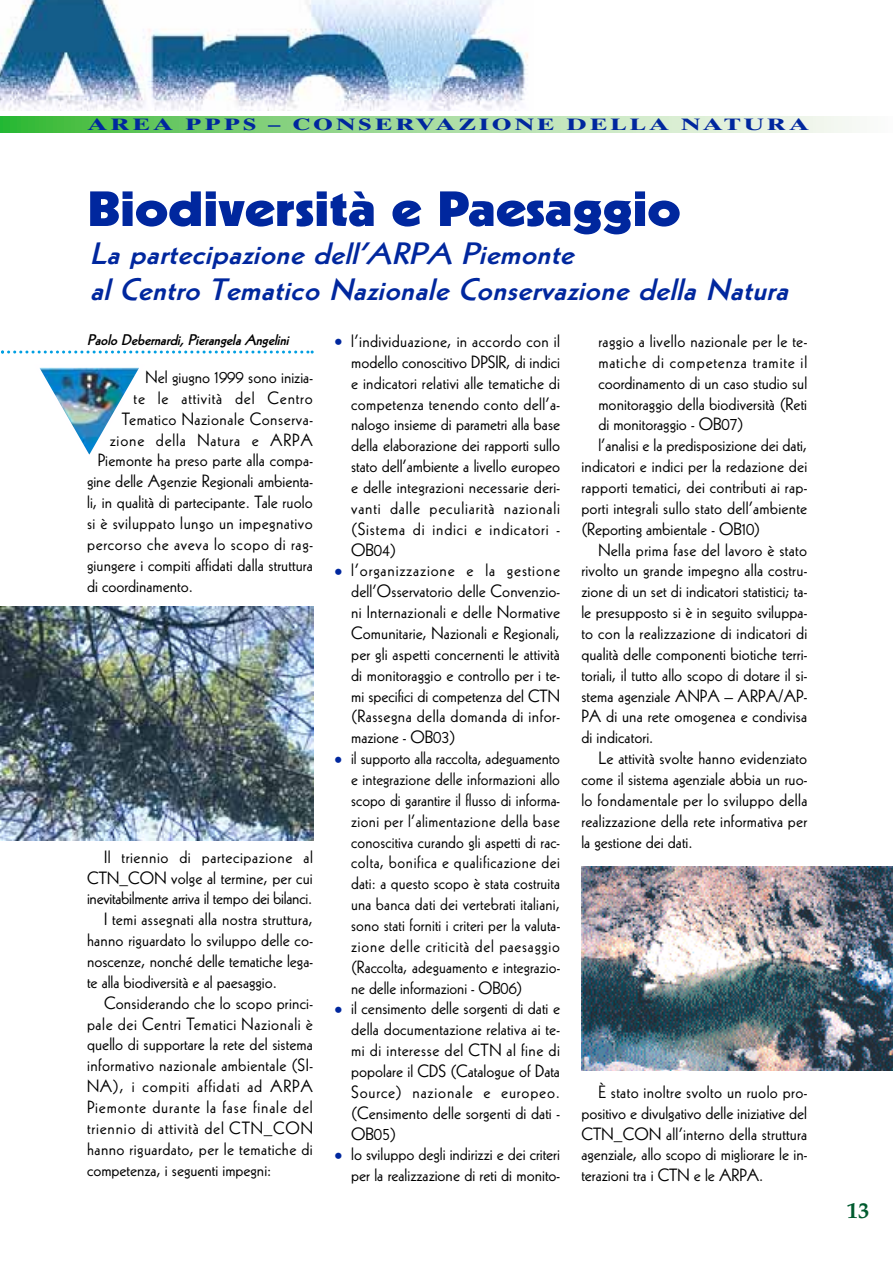
<style>
.page{position:relative;width:893px;height:1262px;background:#fff}
.page>*{position:absolute;margin:0;border:0;box-sizing:border-box;transform-origin:0 0}
.t1{font:900 48px "Kabel";color:#00279e;scale:1.2 1}
.t2{font:italic 800 30px/36px "Kabel";letter-spacing:.02em;color:#00279e;scale:1.1 1}
.t3{font:700 22.5px "Palatino";color:#005b2f}
.t4{font:17.25px/20.9px "Kabel";letter-spacing:.01em;color:#010101;text-align:justify}
.t5{font:17.25px "Kabel";letter-spacing:.05em;color:#010101}
.t6{font:17.25px "Kabel";letter-spacing:.035em;color:#010101}
.t7{font:17.25px "Kabel";letter-spacing:.03em;color:#010101}
.t8{font:17.25px "Kabel";letter-spacing:-.015em;color:#010101}
.t9{font:17.25px "Kabel";letter-spacing:.04em;color:#010101}
.t10{font:700 16.5px "Times Ten";letter-spacing:.11em;color:#00279e;scale:1.5 1}
.t11{font:italic 800 15px "Kabel";color:#010101}
.s1{color:#00279e}
</style>
<div class="page">
<img style="left:0;top:0;width:892px;height:1071px">
<p class="t10" style="left:87px;top:118px;width:483px">AREA PPPS – CONSERVAZIONE DELLA NATURA</p>
<h1 class="t1" style="left:87px;top:191px;width:496px">Biodiversità e Paesaggio</h1>
<h2 class="t2" style="left:90px;top:238px;width:641px">La partecipazione dell’ARPA Piemonte<br>al Centro Tematico Nazionale Conservazione della Natura</h2>
<p class="t11" style="left:87px;top:334px;width:206px">Paolo Debernardi, Pierangela Angelini</p>
<p class="t4" style="left:146px;top:367px;width:169px">Nel giugno 1999 sono inizia-</p>
<p class="t5" style="left:134px;top:391px;width:181px">te le attività del Centro</p>
<p class="t7" style="left:122px;top:412px;width:193px">Tematico Nazionale Conserva-</p>
<p class="t5" style="left:110px;top:433px;width:205px">zione della Natura e ARPA</p>
<p class="t4" style="left:98px;top:451px;width:217px">Piemonte ha preso parte alla compa-</p>
<p class="t4" style="left:87px;top:472px;width:227px">gine delle Agenzie Regionali ambienta-</p>
<p class="t4" style="left:87px;top:492px;width:227px">li, in qualità di partecipante. Tale ruolo</p>
<p class="t7" style="left:87px;top:516px;width:227px">si è sviluppato lungo un impegnativo</p>
<p class="t9" style="left:87px;top:537px;width:227px">percorso che aveva lo scopo di rag-</p>
<p class="t4" style="left:87px;top:555px;width:227px">giungere i compiti affidati dalla struttura</p>
<p class="t4" style="left:87px;top:576px;width:107px">di coordinamento.</p>
<p class="t6" style="left:104px;top:850px;width:210px">Il triennio di partecipazione al</p>
<p class="t4" style="left:87px;top:868px;width:227px">CTN_CON volge al termine, per cui</p>
<p class="t8" style="left:87px;top:891px;width:227px">inevitabilmente arriva il tempo dei bilanci.</p>
<p class="t4" style="left:104px;top:909px;width:210px">I temi assegnati alla nostra struttura,</p>
<p class="t4" style="left:87px;top:930px;width:227px">hanno riguardato lo sviluppo delle co-</p>
<p class="t4" style="left:87px;top:951px;width:227px">noscenze, nonché delle tematiche lega-</p>
<p class="t4" style="left:87px;top:972px;width:191px">te alla biodiversità e al paesaggio.</p>
<p class="t4" style="left:104px;top:993px;width:210px">Considerando che lo scopo princi-</p>
<p class="t6" style="left:87px;top:1017px;width:227px">pale dei Centri Tematici Nazionali è</p>
<p class="t4" style="left:87px;top:1035px;width:227px">quello di supportare la rete del sistema</p>
<p class="t4" style="left:87px;top:1055px;width:227px">informativo nazionale ambientale (SI-</p>
<p class="t5" style="left:87px;top:1079px;width:227px">NA), i compiti affidati ad ARPA</p>
<p class="t5" style="left:87px;top:1100px;width:227px">Piemonte durante la fase finale del</p>
<p class="t5" style="left:87px;top:1121px;width:227px">triennio di attività del CTN_CON</p>
<p class="t4" style="left:87px;top:1139px;width:227px">hanno riguardato, per le tematiche di</p>
<p class="t4" style="left:87px;top:1160px;width:186px">competenza, i seguenti impegni:</p>
<p class="t4" style="left:351px;top:331px;width:210px;text-indent:-17px"><span class="s1">•</span> l’individuazione, in accordo con il modello conoscitivo DPSIR, di indici e indicatori relativi alle tematiche di competenza tenendo conto dell’a&shy;nalogo insieme di parametri alla base della elaborazione dei rapporti sullo stato dell’ambiente a livello europeo e delle integrazioni necessarie deri&shy;vanti dalle peculiarità nazionali (Sistema di indici e indicatori - OB04)</p>
<p class="t4" style="left:351px;top:561px;width:210px;text-indent:-17px"><span class="s1">•</span> l’organizzazione e la gestione dell’Osservatorio delle Convenzio&shy;ni Internazionali e delle Normative Comunitarie, Nazionali e Regionali, per gli aspetti concernenti le attività di monitoraggio e controllo per i te&shy;mi specifici di competenza del CTN (Rassegna della domanda di infor&shy;mazione - OB03)</p>
<p class="t4" style="left:351px;top:748px;width:210px;text-indent:-17px"><span class="s1">•</span> il supporto alla raccolta, adeguamento e integrazione delle informazioni allo scopo di garantire il flusso di informa&shy;zioni per l’alimentazione della base conoscitiva curando gli aspetti di rac&shy;colta, bonifica e qualificazione dei dati: a questo scopo è stata costruita una banca dati dei vertebrati italiani, sono stati forniti i criteri per la valuta&shy;zione delle criticità del paesaggio (Raccolta, adeguamento e integrazio&shy;ne delle informazioni - OB06)</p>
<p class="t4" style="left:351px;top:999px;width:210px;text-indent:-17px"><span class="s1">•</span> il censimento delle sorgenti di dati e della documentazione relativa ai te&shy;mi di interesse del CTN al fine di popolare il CDS (Catalogue of Data Source) nazionale e europeo. (Censimento delle sorgenti di dati - OB05)</p>
<p class="t4" style="left:334px;top:1145px;width:227px;text-align:right"><span class="s1">•</span> lo sviluppo degli indirizzi e dei criteri per la realizzazione di reti di monito-</p>
<p class="t4" style="left:598px;top:331px;width:210px">raggio a livello nazionale per le te-</p>
<p class="t5" style="left:598px;top:355px;width:210px">matiche di competenza tramite il</p>
<p class="t4" style="left:598px;top:373px;width:210px">coordinamento di un caso studio sul</p>
<p class="t4" style="left:598px;top:394px;width:210px">monitoraggio della biodiversità (Reti</p>
<p class="t4" style="left:598px;top:415px;width:147px">di monitoraggio - OB07)</p>
<p class="t4" style="left:598px;top:436px;width:210px">l’analisi e la predisposizione dei dati,</p>
<p class="t4" style="left:581px;top:457px;width:227px">indicatori e indici per la redazione dei</p>
<p class="t4" style="left:581px;top:477px;width:227px">rapporti tematici, dei contributi ai rap-</p>
<p class="t4" style="left:581px;top:498px;width:227px">porti integrali sullo stato dell’ambiente</p>
<p class="t4" style="left:581px;top:519px;width:180px">(Reporting ambientale - OB10)</p>
<p class="t4" style="left:598px;top:540px;width:210px">Nella prima fase del lavoro è stato</p>
<p class="t4" style="left:581px;top:561px;width:227px">rivolto un grande impegno alla costru-</p>
<p class="t4" style="left:581px;top:582px;width:227px">zione di un set di indicatori statistici; ta-</p>
<p class="t4" style="left:581px;top:602px;width:227px">le presupposto si è in seguito sviluppa-</p>
<p class="t4" style="left:581px;top:623px;width:227px">to con la realizzazione di indicatori di</p>
<p class="t4" style="left:581px;top:644px;width:227px">qualità delle componenti biotiche terri-</p>
<p class="t4" style="left:581px;top:665px;width:227px">toriali, il tutto allo scopo di dotare il si-</p>
<p class="t4" style="left:581px;top:686px;width:227px">stema agenziale ANPA – ARPA/AP-</p>
<p class="t4" style="left:581px;top:707px;width:227px">PA di una rete omogenea e condivisa</p>
<p class="t4" style="left:581px;top:728px;width:74px">di indicatori.</p>
<p class="t4" style="left:598px;top:748px;width:210px">Le attività svolte hanno evidenziato</p>
<p class="t4" style="left:581px;top:769px;width:227px">come il sistema agenziale abbia un ruo-</p>
<p class="t4" style="left:581px;top:790px;width:227px">lo fondamentale per lo sviluppo della</p>
<p class="t4" style="left:581px;top:811px;width:227px">realizzazione della rete informativa per</p>
<p class="t4" style="left:581px;top:832px;width:113px">la gestione dei dati.</p>
<p class="t4" style="left:581px;top:1082px;width:227px;text-indent:17px">È stato inoltre svolto un ruolo pro&shy;positivo e divulgativo delle iniziative del CTN_CON all’interno della struttura agenziale, allo scopo di migliorare le in&shy;terazioni tra i CTN e le ARPA.</p>
<h3 class="t3" style="left:846px;top:1202px;width:24px">13</h3>
</div>
